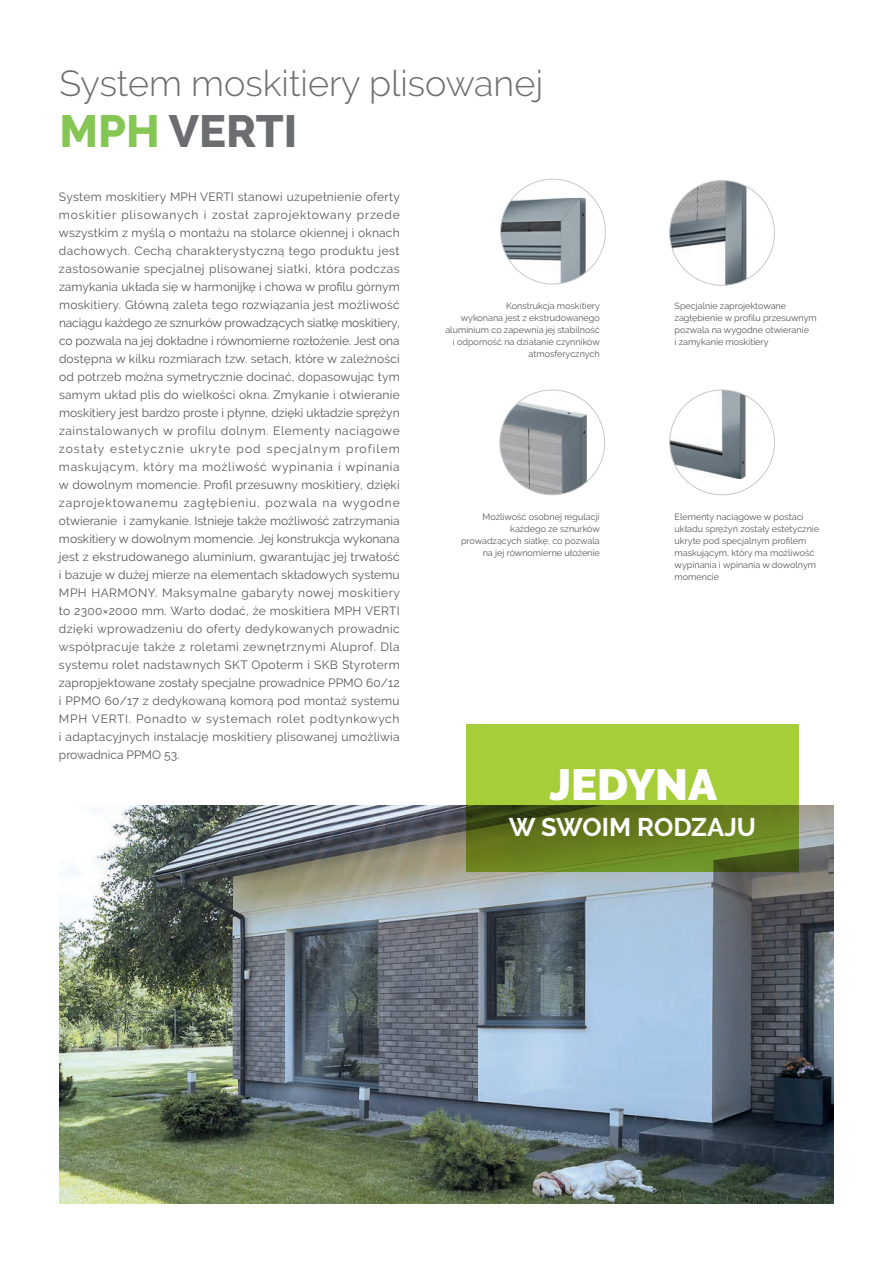
<style>
.page{position:relative;width:893px;height:1263px;background:#fff}
.page>*{position:absolute;margin:0;border:0;box-sizing:border-box;transform-origin:0 0}
.t1{font:800 45px "Raleway";color:#6c6d70}
.t2{font:900 43.5px "Raleway";color:#fff}
.t3{font:300 36px "Raleway";color:#6c6d70}
.t4{font:700 25.5px "Raleway";color:#fff}
.t5{font:12px/18px "Raleway";letter-spacing:.025em;color:#57585a;text-align:justify}
.t6{font:9px/12px "Raleway";color:#57585a;text-align:right}
.s1{color:#86c655}
</style>
<div class="page">
<img style="left:60px;top:805px;width:773px;height:398px">
<svg style="left:466px;top:724px;width:333px;height:148px;background:#86a62c"></svg>
<img style="left:501px;top:390px;width:86px;height:105px">
<img style="left:501px;top:198px;width:85px;height:86px">
<img style="left:671px;top:181px;width:75px;height:103px">
<img style="left:670px;top:390px;width:75px;height:89px">
<h3 class="t3" style="left:60px;top:62px;width:485px">System moskitiery plisowanej</h3>
<h1 class="t1" style="left:60px;top:105px;width:239px"><span class="s1">MPH</span> VERTI</h1>
<p class="t5" style="left:59px;top:187px;width:343px">System moskitiery MPH VERTI stanowi uzupełnienie oferty moskitier plisowanych i został zaprojektowany przede wszystkim z myślą o montażu na stolarce okiennej i oknach dachowych. Cechą charakterystyczną tego produktu jest zastosowanie specjalnej plisowanej siatki, która podczas zamykania układa się w harmonijkę i chowa w profilu górnym moskitiery. Główną zaleta tego rozwiązania jest możliwość naciągu każdego ze sznurków prowadzących siatkę moskitiery, co pozwala na jej dokładne i równomierne rozłożenie. Jest ona dostępna w kilku rozmiarach tzw. setach, które w zależności od potrzeb można symetrycznie docinać, dopasowując tym samym układ plis do wielkości okna. Zmykanie i otwieranie moskitiery jest bardzo proste i płynne, dzięki układzie sprężyn zainstalowanych w profilu dolnym. Elementy naciągowe zostały estetycznie ukryte pod specjalnym profilem maskującym, który ma możliwość wypinania i wpinania w dowolnym momencie. Profil przesuwny moskitiery, dzięki zaprojektowanemu zagłębieniu, pozwala na wygodne otwieranie i zamykanie. Istnieje także możliwość zatrzymania moskitiery w dowolnym momencie. Jej konstrukcja wykonana jest z ekstrudowanego aluminium, gwarantując jej trwałość i bazuje w dużej mierze na elementach składowych systemu MPH HARMONY. Maksymalne gabaryty nowej moskitiery to 2300×2000 mm. Warto dodać, że moskitiera MPH VERTI dzięki wprowadzeniu do oferty dedykowanych prowadnic współpracuje także z roletami zewnętrznymi Aluprof. Dla systemu rolet nadstawnych SKT Opoterm i SKB Styroterm zapropjektowane zostały specjalne prowadnice PPMO 60/12 i PPMO 60/17 z dedykowaną komorą pod montaż systemu MPH VERTI. Ponadto w systemach rolet podtynkowych i adaptacyjnych instalację moskitiery plisowanej umożliwia prowadnica PPMO 53.</p>
<p class="t6" style="left:445px;top:300px;width:156px">Konstrukcja moskitiery<br>wykonana jest z ekstrudowanego aluminium co zapewnia jej stabilność i odporność na działanie czynników atmosferycznych</p>
<p class="t6" style="left:675px;top:300px;width:144px;text-align:left">Specjalnie zaprojektowane zagłębienie w profilu przesuwnym pozwala na wygodne otwieranie<br>i zamykanie moskitiery</p>
<p class="t6" style="left:461px;top:510px;width:140px">Możliwość osobnej regulacji każdego ze sznurków prowadzących siatkę, co pozwala na jej równomierne ułożenie</p>
<p class="t6" style="left:675px;top:510px;width:146px;text-align:left">Elementy naciągowe w postaci układu sprężyn zostały estetycznie ukryte pod specjalnym profilem maskującym, który ma możliwość wypinania i wpinania w dowolnym momencie</p>
<h2 class="t2" style="left:549px;top:760px;width:169px">JEDYNA</h2>
<h3 class="t4" style="left:509px;top:813px;width:249px">W SWOIM RODZAJU</h3>
</div>
